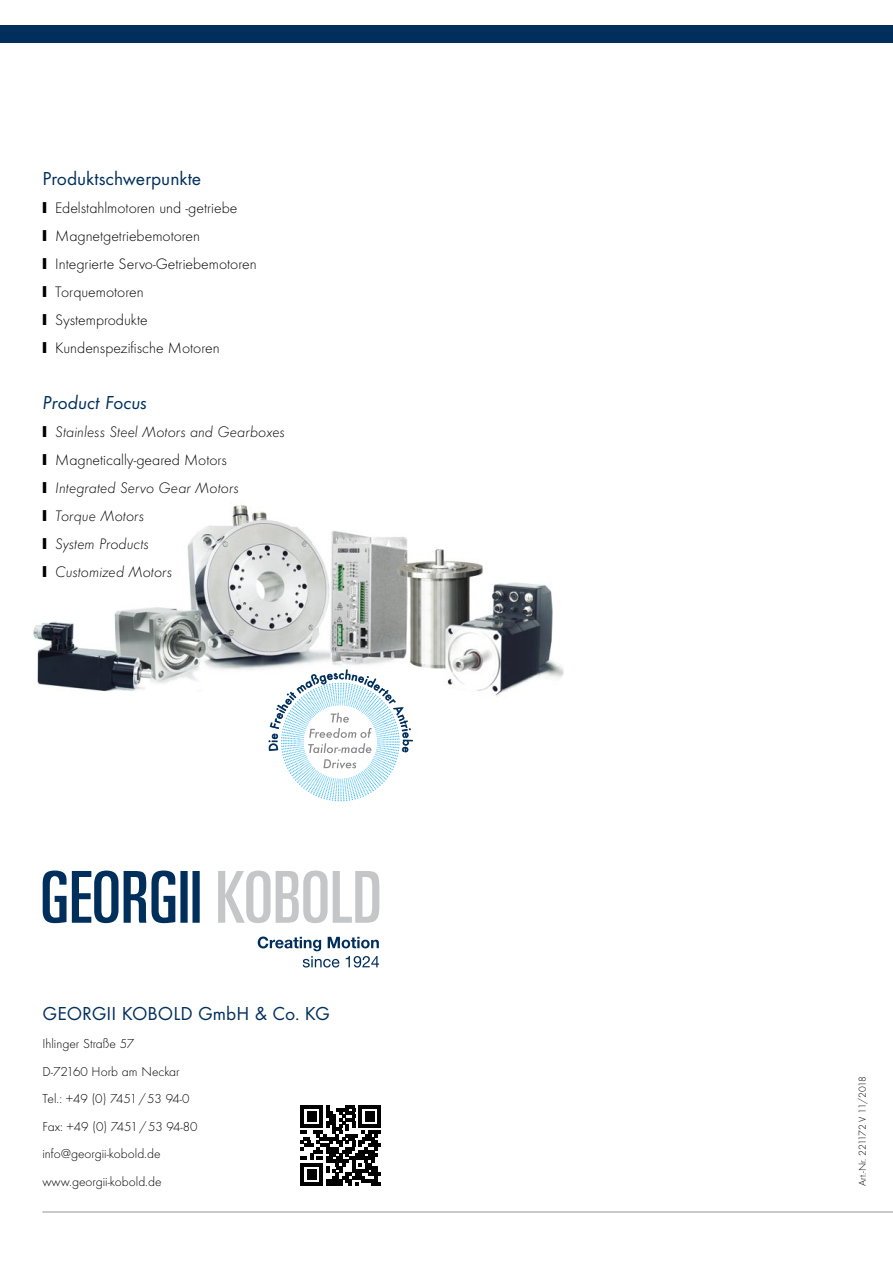
<style>
.page{position:relative;width:893px;height:1263px;background:#fff}
.page>*{position:absolute;margin:0;border:0;box-sizing:border-box;transform-origin:0 0}
.t1{font:19.5px "Function";color:#002f5c}
.t2{font:italic 19.5px "Function";color:#002f5c}
.t3{font:300 15.75px/28px "Function";color:#000}
.t4{font:italic 300 15.75px/28px "Function";color:#000}
.t5{font:300 13.5px/27.6px "Function";color:#000}
.t6{font:300 10.5px "Function";letter-spacing:-.035em;color:#000}
.s1{font-style:normal}
</style>
<div class="page">
<img style="left:33px;top:505px;width:531px;height:192px">
<div style="left:0;top:26px;width:893px;height:17px;background:#002f5c"></div>
<hr style="left:43px;top:1211px;width:850px;height:2px;background:#c5c6c8">
<svg style="left:43px;top:870px;width:157px;height:53px"></svg>
<svg style="left:218px;top:870px;width:161px;height:53px"></svg>
<svg style="left:258px;top:936px;width:121px;height:31px"></svg>
<svg style="left:300px;top:1105px;width:81px;height:80px"></svg>
<svg style="left:269px;top:670px;width:144px;height:131px"></svg>
<p class="t1" style="left:43px;top:167px;width:160px">Produktschwerpunkte</p>
<p class="t3" style="left:43px;top:194px;width:216px">❙ Edelstahlmotoren und -getriebe<br>❙ Magnetgetriebemotoren<br>❙ Integrierte Servo-Getriebemotoren ❙ Torquemotoren<br>❙ Systemprodukte<br>❙ Kundenspezifische Motoren</p>
<p class="t2" style="left:43px;top:391px;width:106px">Product Focus</p>
<p class="t4" style="left:43px;top:418px;width:244px">❙ Stainless Steel Motors and Gearboxes ❙ <span class="s1">Magnetically-geared Motors<br></span>❙ Integrated Servo Gear Motors<br>❙ Torque Motors<br>❙ System Products<br>❙ Customized Motors</p>
<p class="t1" style="left:43px;top:1003px;width:289px">GEORGII KOBOLD GmbH &amp; Co. KG</p>
<p class="t5" style="left:43px;top:1030px;width:157px">Ihlinger Straße 57<br>D-72160 Horb am Neckar<br>Tel.: +49 (0) 7451/53 94-0<br>Fax: +49 (0) 7451/53 94-80 info@georgii-kobold.de www.georgii-kobold.de</p>
<p class="t6" style="left:856px;top:1186px;width:111px;rotate:-90deg">Art.-Nr. 221172 V 11/2018</p>
</div>
